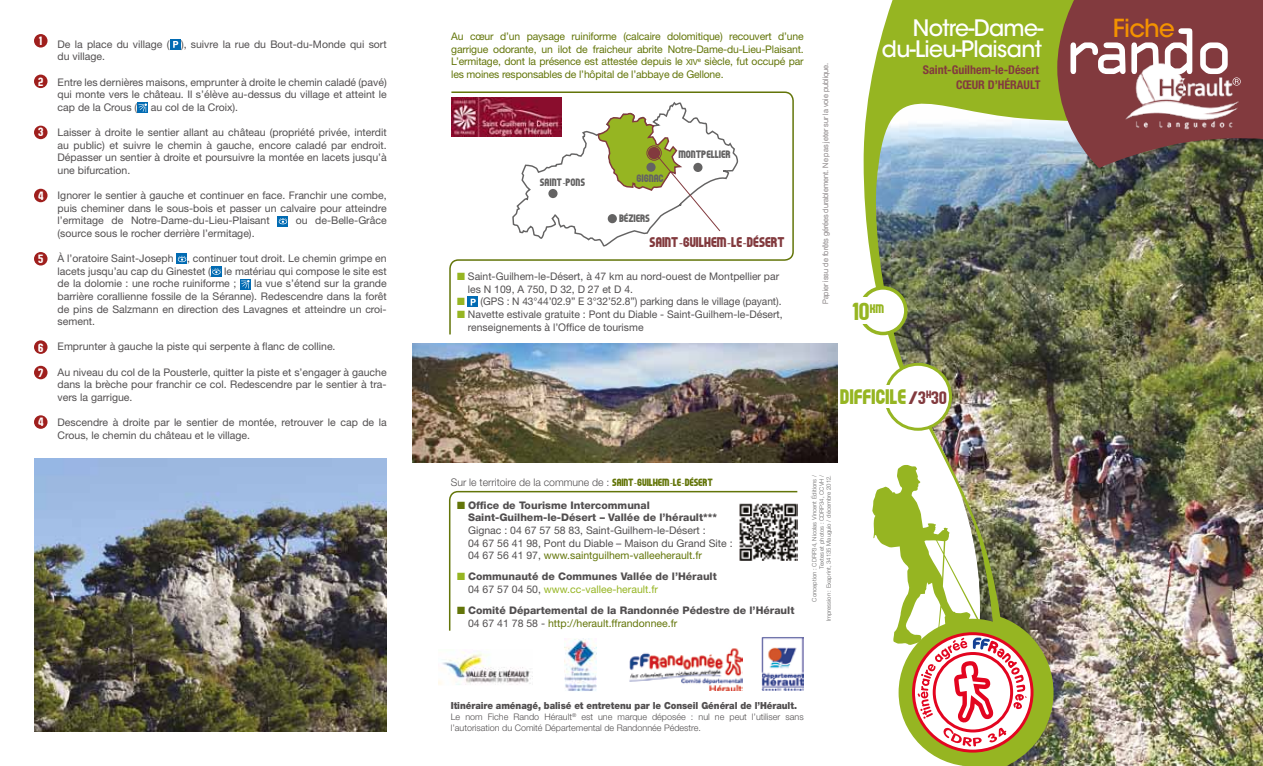
<style>
.page{position:relative;width:1263px;height:766px;background:#fff}
.page>*{position:absolute;margin:0;border:0;box-sizing:border-box;transform-origin:0 0}
.t1{font:500 24.75px "ITC Avant Garde Std";letter-spacing:-.03em;color:#f39200}
.t2{font:24.6px "F.C. BARCELONA";color:#96b522}
.t3{font:500 22.5px/21px "ITC Avant Garde Std";letter-spacing:-.03em;color:#fff;text-align:right}
.t4{font:21px "F.C. BARCELONA";color:#96b522}
.t5{font:18px "F.C. BARCELONA";color:#823a3e}
.t6{font:14.1px "F.C. BARCELONA";color:#823a3e}
.t7{font:700 condensed 12px/15.6px "Helvetica Neue LT Std";color:#823a3e;text-align:right}
.t8{font:12px/25.3px "F.C. BARCELONA";color:#fff}
.t9{font:10.8px "F.C. BARCELONA";color:#646363}
.t10{font:10.5px/12.6px "Helvetica Neue LT Std";color:#524f50}
.t11{font:10.5px/12.6px "Helvetica Neue LT Std";letter-spacing:-.015em;color:#637509;text-align:justify}
.t12{font:800 10.5px/12.6px "Helvetica Neue LT Std";color:#524f50}
.t13{font:300 10.5px "Helvetica Neue LT Std";color:#524f50}
.t14{font:900 9.75px "Helvetica Neue LT Std";letter-spacing:-.005em;color:#524f50;scale:.92 1}
.t15{font:300 9px/10.8px "Helvetica Neue LT Std";color:#524f50}
.t16{font:300 7.5px "Helvetica Neue LT Std";color:#9f9a9b}
.t17{font:300 6px/7.2px "Helvetica Neue LT Std";color:#646363;text-align:right}
.s1{font-family:"Helvetica Neue LT Std Roman SC800";font-size:8.4px}
.s2{color:#96b522}
.s3{font-family:"F.C. BARCELONA";font-weight:400;color:#637509}
.s4{color:#637509}
.s5{font-weight:400}
.s6{font-weight:400;color:#96b522}
.s7{font-weight:400;color:#637509}
</style>
<div class="page">
<img style="left:776px;top:0;width:487px;height:765px">
<div style="left:860px;top:288px;width:46px;height:45px;background:#fff;border-radius:50%"></div>
<div style="left:858px;top:286px;width:49px;height:49px;border:4px solid #96b522;border-radius:50%"></div>
<div style="left:833px;top:298px;width:51px;height:26px;background:#fff"></div>
<div style="left:885px;top:364px;width:65px;height:65px;background:#fff;border-radius:50%"></div>
<div style="left:884px;top:362px;width:68px;height:68px;border:3px solid #96b522;border-radius:50%"></div>
<div style="left:834px;top:385px;width:73px;height:23px;background:#fff"></div>
<img style="left:872px;top:464px;width:181px;height:301px">
<svg style="left:449px;top:91px;width:345px;height:245px"></svg>
<svg style="left:448px;top:490px;width:351px;height:142px"></svg>
<img style="left:412px;top:343px;width:425px;height:119px">
<div style="left:34px;top:75px;width:14px;height:13px;background:#9f1f1d;border-radius:50%"></div>
<div style="left:34px;top:126px;width:14px;height:13px;background:#9f1f1d;border-radius:50%"></div>
<div style="left:34px;top:34px;width:14px;height:14px;background:#9f1f1d;border-radius:50%"></div>
<div style="left:34px;top:189px;width:14px;height:13px;background:#9f1f1d;border-radius:50%"></div>
<div style="left:170px;top:39px;width:10px;height:10px;background:#016bb3"></div>
<svg style="left:173px;top:41px;width:5px;height:7px"></svg>
<div style="left:137px;top:102px;width:11px;height:11px;background:#016bb3"></div>
<svg style="left:138px;top:103px;width:9px;height:9px"></svg>
<svg style="left:277px;top:216px;width:11px;height:10px"></svg>
<svg style="left:279px;top:218px;width:8px;height:6px"></svg>
<svg style="left:177px;top:253px;width:10px;height:11px"></svg>
<svg style="left:178px;top:256px;width:8px;height:6px"></svg>
<div style="left:211px;top:266px;width:10px;height:11px;background:#016bb3"></div>
<svg style="left:212px;top:268px;width:9px;height:7px"></svg>
<div style="left:240px;top:279px;width:11px;height:10px;background:#016bb3"></div>
<svg style="left:241px;top:280px;width:9px;height:8px"></svg>
<div style="left:34px;top:252px;width:14px;height:13px;background:#9f1f1d;border-radius:50%"></div>
<svg style="left:511px;top:93px;width:228px;height:154px"></svg>
<svg style="left:1057px;top:0;width:206px;height:168px;background:#91605f"></svg>
<img style="left:451px;top:98px;width:110px;height:39px">
<img style="left:739px;top:502px;width:58px;height:59px">
<div style="left:34px;top:340px;width:14px;height:14px;background:#9f1f1d;border-radius:50%"></div>
<div style="left:34px;top:365px;width:14px;height:14px;background:#9f1f1d;border-radius:50%"></div>
<div style="left:34px;top:415px;width:14px;height:13px;background:#9f1f1d;border-radius:50%"></div>
<img style="left:34px;top:458px;width:353px;height:273px">
<img style="left:629px;top:648px;width:114px;height:42px">
<img style="left:439px;top:651px;width:94px;height:34px">
<img style="left:565px;top:638px;width:31px;height:52px">
<img style="left:761px;top:636px;width:43px;height:54px">
<p class="t8" style="left:39px;top:28px;width:5px">1</p>
<p class="t8" style="left:39px;top:69px;width:7px">2</p>
<p class="t8" style="left:39px;top:120px;width:7px">3</p>
<p class="t8" style="left:38px;top:183px;width:7px">4</p>
<p class="t8" style="left:39px;top:246px;width:7px">5</p>
<p class="t8" style="left:39px;top:335px;width:7px">6<br>7</p>
<p class="t8" style="left:38px;top:409px;width:7px">4</p>
<p class="t10" style="left:58px;top:38px;width:331px">De la place du village ( ), suivre la rue du Bout-du-Monde qui sort du village.</p>
<p class="t10" style="left:58px;top:75px;width:331px;text-align:justify">Entre les dernières maisons, emprunter à droite le chemin caladé (pavé) qui monte vers le château. Il s’élève au-dessus du village et atteint le cap de la Crous (</p>
<p class="t10" style="left:151px;top:101px;width:89px">au col de la Croix).</p>
<p class="t10" style="left:58px;top:126px;width:331px;text-align:justify">Laisser à droite le sentier allant au château (propriété privée, interdit au public) et suivre le chemin à gauche, encore caladé par endroit.<br>Dépasser un sentier à droite et poursuivre la montée en lacets jusqu’à une bifurcation.</p>
<p class="t10" style="left:58px;top:189px;width:331px;text-align:justify">Ignorer le sentier à gauche et continuer en face. Franchir une combe, puis cheminer dans le sous-bois et passer un calvaire pour atteindre l’ermitage de Notre-Dame-du-Lieu-Plaisant</p>
<p class="t10" style="left:296px;top:214px;width:93px">ou de-Belle-Grâce</p>
<p class="t10" style="left:58px;top:227px;width:198px">(source sous le rocher derrière l’ermitage).</p>
<p class="t10" style="left:58px;top:252px;width:118px">À l’oratoire Saint-Joseph</p>
<p class="t10" style="left:58px;top:252px;width:331px;text-indent:130px">, continuer tout droit. Le chemin grimpe en lacets jusqu’au cap du Ginestet (</p>
<p class="t10" style="left:58px;top:264px;width:331px;text-indent:167px">le matériau qui compose le site est de la dolomie : une roche ruiniforme ;</p>
<p class="t10" style="left:58px;top:277px;width:331px;text-align:justify;text-indent:196px">la vue s’étend sur la grande barrière corallienne fossile de la Séranne). Redescendre dans la forêt de pins de Salzmann en direction des Lavagnes et atteindre un croi&shy;sement.</p>
<p class="t10" style="left:58px;top:340px;width:279px">Emprunter à gauche la piste qui serpente à flanc de colline.</p>
<p class="t10" style="left:58px;top:365px;width:331px;text-align:justify">Au niveau du col de la Pousterle, quitter la piste et s’engager à gauche dans la brèche pour franchir ce col. Redescendre par le sentier à tra&shy;vers la garrigue.</p>
<p class="t10" style="left:58px;top:416px;width:331px">Descendre à droite par le sentier de montée, retrouver le cap de la<br>Crous, le chemin du château et le village.</p>
<p class="t11" style="left:451px;top:30px;width:354px">Au cœur d’un paysage ruiniforme (calcaire dolomitique) recouvert d’une garrigue odorante, un ilot de fraicheur abrite Notre-Dame-du-Lieu-Plaisant.<br>L’ermitage, dont la présence est attestée depuis le <span class="s1">xiv</span><sup>e</sup> siècle, fut occupé par les moines responsables de l’hôpital de l’abbaye de Gellone.</p>
<p class="t9" style="left:540px;top:177px;width:47px">SAINT-PONS</p>
<p class="t9" style="left:637px;top:172px;width:29px">GIGNAC</p>
<p class="t9" style="left:619px;top:212px;width:32px">BÉZIERS</p>
<p class="t9" style="left:679px;top:149px;width:54px">MONTPELLIER</p>
<h3 class="t6" style="left:650px;top:234px;width:137px">SAINT-GUILHEM-LE-DÉSERT</h3>
<p class="t10" style="left:468px;top:270px;width:313px;text-indent:-11px"><span class="s2">■</span> Saint-Guilhem-le-Désert, à 47 km au nord-ouest de Montpellier par les N 109, A 750, D 32, D 27 et D 4.</p>
<p class="t10" style="left:457px;top:295px;width:326px"><span class="s2">■</span> (GPS : N 43°44’02.9” E 3°32’52.8”) parking dans le village (payant).</p>
<p class="t10" style="left:468px;top:308px;width:316px;text-indent:-11px"><span class="s2">■</span> Navette estivale gratuite : Pont du Diable - Saint-Guilhem-le-Désert, renseignements à l’Office de tourisme</p>
<p class="t16" style="left:821px;top:304px;width:243px;rotate:-90deg">Papier issu de forêts gérées durablement. Ne pas jeter sur la voie publique.</p>
<h3 class="t3" style="left:882px;top:17px;width:163px">Notre-Dame&shy;du-Lieu-Plaisant</h3>
<p class="t7" style="left:923px;top:62px;width:119px">Saint-Guilhem-le-Désert<br>CŒUR D’HÉRAULT</p>
<h2 class="t2" style="left:853px;top:299px;width:33px">10<sup>KM</sup></h2>
<h3 class="t4" style="left:841px;top:386px;width:68px">DIFFICILE</h3>
<h3 class="t5" style="left:909px;top:388px;width:40px">/3<sup>H</sup>30</h3>
<p class="t13" style="left:451px;top:475px;width:264px">Sur le territoire de la commune de : <span class="s3">SAINT-GUILHEM-LE-DÉSERT</span></p>
<p class="t12" style="left:468px;top:498px;width:251px;text-indent:-11px"><span class="s4">■</span> Office de Tourisme Intercommunal<br>Saint-Guilhem-le-Désert – Vallée de l’hérault***</p>
<p class="t10" style="left:468px;top:523px;width:266px">Gignac : 04 67 57 58 83, Saint-Guilhem-le-Désert :<br>04 67 56 41 98, Pont du Diable – Maison du Grand Site :<br>04 67 56 41 97, <span class="s4">www.saintguilhem-valleeherault.fr</span></p>
<p class="t12" style="left:468px;top:570px;width:250px;text-indent:-11px"><span class="s2">■</span> Communauté de Communes Vallée de l’Hérault<br><span class="s5">04 67 57 04 50,</span> <span class="s6">www.cc-vallee-herault.fr</span></p>
<p class="t12" style="left:468px;top:603px;width:328px;text-indent:-11px"><span class="s4">■</span> Comité Départemental de la Randonnée Pédestre de l’Hérault<br><span class="s5">04 67 41 78 58 -</span> <span class="s7">http://herault.ffrandonnee.fr</span></p>
<p class="t17" style="left:811px;top:621px;width:148px;rotate:-90deg">Conception : CDRP34, Nicolas Vincent Éditions /<br>Textes et photos : CDRP34, CCVH /<br>Impression : Exaprint, 34135 Mauguio / décembre 2012.</p>
<p class="t14" style="left:451px;top:700px;width:378px">Itinéraire aménagé, balisé et entretenu par le Conseil Général de l’Hérault.</p>
<p class="t15" style="left:451px;top:711px;width:354px">Le nom Fiche Rando Hérault<sup>®</sup> est une marque déposée : nul ne peut l’utiliser sans l’autorisation du Comité Départemental de Randonnée Pédestre.</p>
<h1 class="t1" style="left:1113px;top:13px;width:63px">Fiche</h1>
</div>
